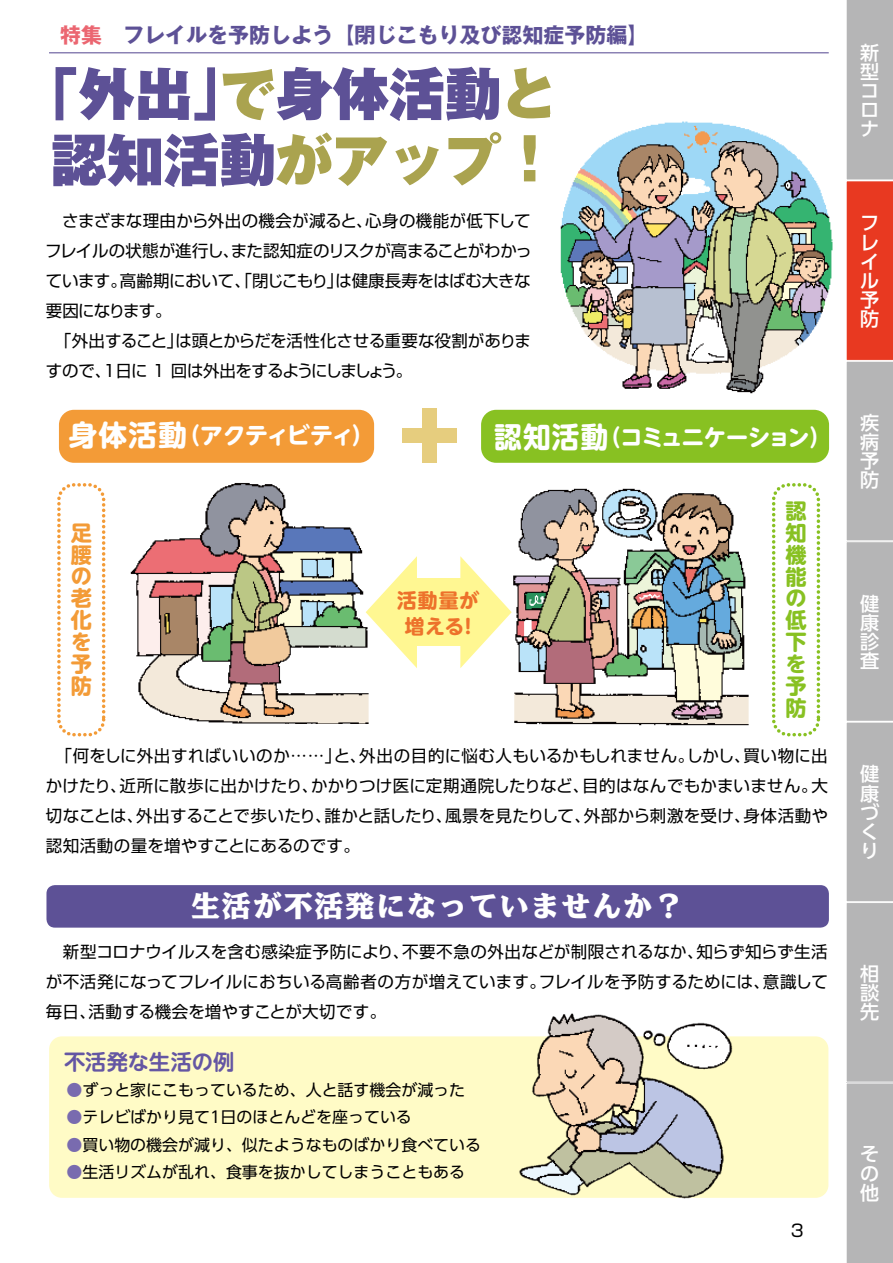
<style>
.page{position:relative;width:893px;height:1263px;background:#fff}
.page>*{position:absolute;margin:0;border:0;box-sizing:border-box;transform-origin:0 0}
.t1{font:900 56.4px/66.2px "Gothic MB101 Pro";color:#5d5196;text-align:center}
.t2{font:29.7px "Ro NOW Std MU";letter-spacing:.035em;color:#fff}
.t3{font:700 22.95px "UD Shin M Go Pro";letter-spacing:-.055em;color:#fff;scale:.96 1}
.t4{font:700 22.95px "UD Shin M Go Pro";letter-spacing:-.055em;color:#fff}
.t5{font:700 21.3px "UD Shin M Go Pro De";letter-spacing:-.005em;color:#6456a3}
.t6{font:700 21.15px/21.9px "UD Shin M Go Pro";color:#88c122;text-align:justify}
.t7{font:700 21.15px/21.9px "UD Shin M Go Pro";color:#f39b37;text-align:justify}
.t8{font:700 21px "Gothic MB101 Pro";color:#5d5196}
.t9{font:700 19.8px/26px "UD Shin M Go Pro";letter-spacing:.045em;color:#ed722b;text-align:center}
.t10{font:500 19.2px/19.2px "UD Shin Go Pro";color:#fff;text-align:justify}
.t11{font:16.95px "Shin Go Pro";color:#000}
.t12{font:16.5px/30px "Shin Go Pro";letter-spacing:-.01em;color:#000;text-align:justify}
.t13{font:15.9px "UD Shin Go Pro";color:#000}
.s1{color:#eb6671}
.s2{color:#aaa34f}
.s3{font-size:28.65px}
.s4{color:#796baf}
</style>
<div class="page">
<hr style="left:49px;top:52px;width:780px;height:1px;background:#5d5196">
<img style="left:560px;top:121px;width:273px;height:273px">
<div style="left:49px;top:1036px;width:779px;height:162px;background:#fffbc6;border-radius:13px"></div>
<div style="left:46px;top:885px;width:783px;height:43px;background:#5d5196;border-radius:9px"></div>
<img style="left:516px;top:1013px;width:218px;height:186px">
<img style="left:130px;top:483px;width:239px;height:240px">
<div style="left:57px;top:483px;width:48px;height:253px;border:4px dashed #f39b37;border-radius:15px"></div>
<img style="left:513px;top:488px;width:236px;height:238px">
<div style="left:402px;top:428px;width:55px;height:15px;background:#e6cd7e"></div>
<div style="left:422px;top:408px;width:15px;height:55px;background:#e6cd7e"></div>
<div style="left:59px;top:410px;width:315px;height:53px;background:#f39b37;border-radius:15px"></div>
<div style="left:481px;top:410px;width:348px;height:53px;background:#88c122;border-radius:15px"></div>
<div style="left:772px;top:483px;width:48px;height:253px;border:4px dashed #88c122;border-radius:15px"></div>
<div style="left:398px;top:579px;width:70px;height:67px;background:#fff792"></div>
<svg style="left:460px;top:556px;width:52px;height:112px"></svg>
<svg style="left:366px;top:556px;width:51px;height:112px"></svg>
<svg style="left:846px;top:0;width:47px;height:1263px;background:#bda5a2"></svg>
<p class="t8" style="left:60px;top:18px;width:589px"><span class="s1">特集</span>　フレイルを予防しよう【閉じこもり及び認知症予防編】</p>
<h1 class="t1" style="left:23px;top:54px;width:537px">「外出」<span class="s2">で</span>身体活動<span class="s2">と</span>認知活動<span class="s2">がアップ！</span></h1>
<p class="t12" style="left:45px;top:204px;width:488px;text-align:left">　さまざまな理由から外出の機会が減ると、心身の機能が低下してフレイルの状態が進行し、また認知症のリスクが高まることがわかっています。高齢期において、「閉じこもり」は健康長寿をはばむ大きな要因になります。<br>　「外出すること」は頭とからだを活性化させる重要な役割がありますので、1日に 1 回は外出をするようにしましょう。</p>
<h3 class="t4" style="left:69px;top:417px;width:307px"><span class="s3">身体活動</span>（アクティビティ）</h3>
<h3 class="t3" style="left:494px;top:418px;width:353px"><span class="s3">認知活動</span>（コミュニケーション）</h3>
<p class="t7" style="left:71px;top:521px;width:22px">足腰の老化を予防</p>
<p class="t9" style="left:397px;top:586px;width:84px">活動量が増える！</p>
<p class="t6" style="left:785px;top:498px;width:22px">認知機能の低下を予防</p>
<p class="t12" style="left:46px;top:739px;width:784px">　「何をしに外出すればいいのか……」と、外出の目的に悩む人もいるかもしれません。しかし、買い物に出かけたり、近所に散歩に出かけたり、かかりつけ医に定期通院したりなど、目的はなんでもかまいません。大切なことは、外出することで歩いたり、誰かと話したり、風景を見たりして、外部から刺激を受け、身体活動や認知活動の量を増やすことにあるのです。</p>
<h2 class="t2" style="left:191px;top:885px;width:494px">生活が不活発になっていませんか？</h2>
<p class="t12" style="left:46px;top:935px;width:784px;text-indent:17px">新型コロナウイルスを含む感染症予防により、不要不急の外出などが制限されるなか、知らず知らず生活が不活発になってフレイルにおちいる高齢者の方が増えています。フレイルを予防するためには、意識して毎日、活動する機会を増やすことが大切です。</p>
<p class="t5" style="left:64px;top:1044px;width:172px">不活発な生活の例</p>
<p class="t13" style="left:67px;top:1077px;width:400px"><span class="s4">●</span>ずっと家にこもっているため、人と話す機会が減った</p>
<p class="t13" style="left:67px;top:1104px;width:347px"><span class="s4">●</span>テレビばかり見て1日のほとんどを座っている</p>
<p class="t13" style="left:67px;top:1132px;width:416px"><span class="s4">●</span>買い物の機会が減り、似たようなものばかり食べている</p>
<p class="t13" style="left:67px;top:1159px;width:400px"><span class="s4">●</span>生活リズムが乱れ、食事を抜かしてしまうこともある</p>
<p class="t11" style="left:791px;top:1216px;width:14px">3</p>
<p class="t10" style="left:860px;top:42px;width:20px">新型コロナ</p>
<p class="t10" style="left:860px;top:213px;width:20px">フレイル予防</p>
<p class="t10" style="left:860px;top:413px;width:20px">疾病予防</p>
<p class="t10" style="left:860px;top:593px;width:20px">健康診査</p>
<p class="t10" style="left:860px;top:764px;width:21px;text-align:left">健康づくり</p>
<p class="t10" style="left:860px;top:963px;width:20px">相談先</p>
<p class="t10" style="left:860px;top:1144px;width:20px">その他</p>
</div>
